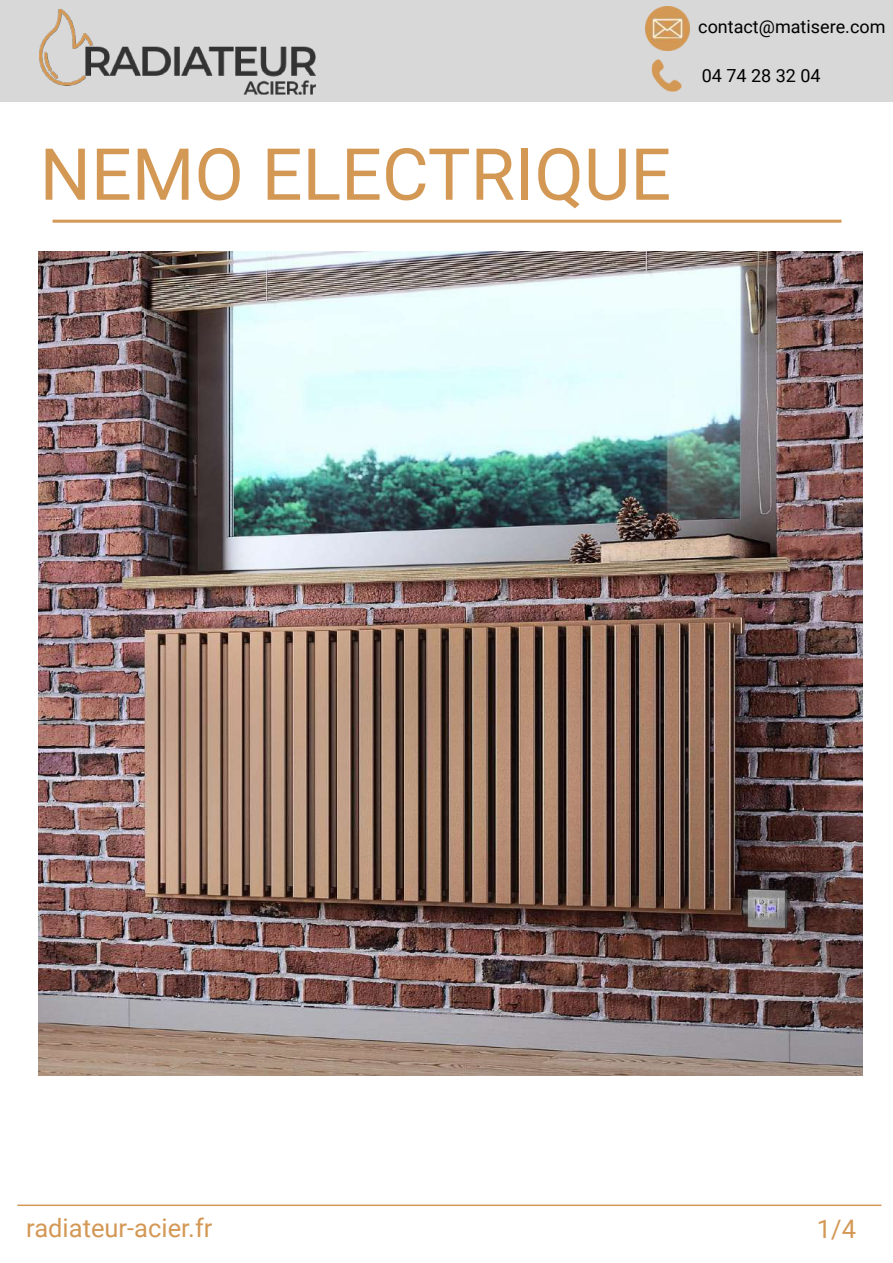
<style>
.page{position:relative;width:893px;height:1263px;background:#fff}
.page>*{position:absolute;margin:0;border:0;box-sizing:border-box;transform-origin:0 0}
.t1{font:71.85px "Roboto";color:#d49855}
.t2{font:25.5px "Roboto";color:#d49855}
.t3{font:18px "Roboto";color:#000}
</style>
<div class="page">
<div style="left:0;top:0;width:893px;height:101px;background:#d8d8d8"></div>
<img style="left:645px;top:6px;width:44px;height:44px">
<img style="left:651px;top:60px;width:31px;height:31px">
<img style="left:24px;top:9px;width:307px;height:93px">
<hr style="left:53px;top:220px;width:788px;height:3px;background:#d49855">
<img style="left:38px;top:252px;width:825px;height:824px">
<hr style="left:17px;top:1204px;width:864px;height:2px;background:#d49855">
<h1 class="t1" style="left:40px;top:124px;width:633px">NEMO ELECTRIQUE</h1>
<p class="t3" style="left:698px;top:14px;width:189px">contact@matisere.com</p>
<p class="t3" style="left:702px;top:63px;width:121px">04 74 28 32 04</p>
<h2 class="t2" style="left:26px;top:1210px;width:188px">radiateur-acier.fr</h2>
<h2 class="t2" style="left:817px;top:1210px;width:41px">1/4</h2>
</div>
